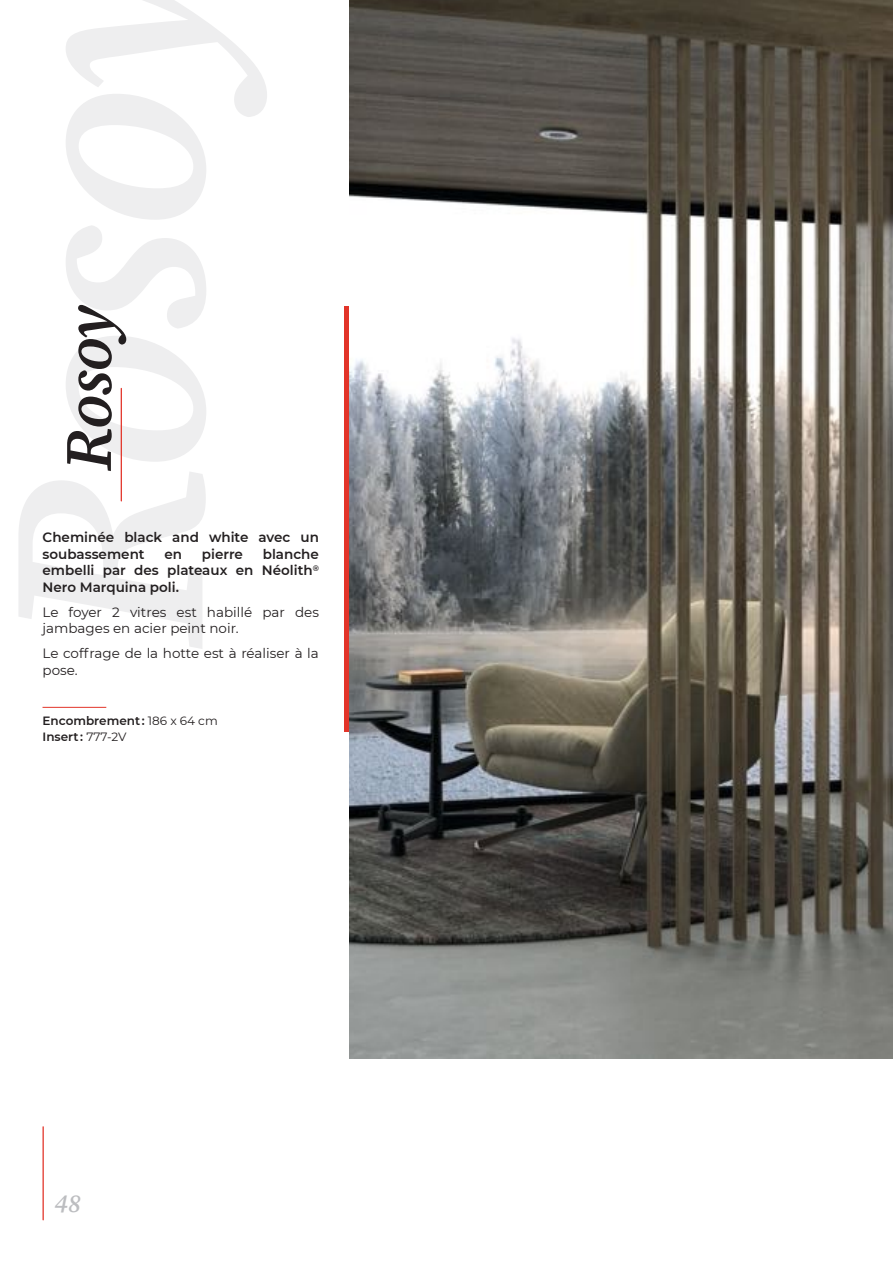
<style>
.page{position:relative;width:893px;height:1263px;background:#fff}
.page>*{position:absolute;margin:0;border:0;box-sizing:border-box;transform-origin:0 0}
.t1{font:italic 600 66px "Source Serif Pro";color:#231f20}
.t2{font:italic 600 25.5px "Source Serif Pro";color:#bcbdc0}
.t3{font:600 13.5px/16.5px "Montserrat";color:#231f20}
.t4{font:13.5px/16.5px "Montserrat";color:#231f20}
.t5{font:600 12px/16.5px "Montserrat";color:#231f20}
.s1{font-weight:400}
</style>
<div class="page">
<img style="left:349px;top:0;width:544px;height:1058px">
<div style="left:344px;top:306px;width:5px;height:425px;background:#e23429"></div>
<hr style="left:121px;top:388px;width:1px;height:113px;background:#e23429">
<hr style="left:43px;top:707px;width:63px;height:1px;background:#e23429">
<hr style="left:43px;top:1127px;width:1px;height:93px;background:#e23429">
<h1 class="t1" style="left:44px;top:472px;width:173px;rotate:-90deg">Rosoy</h1>
<p class="t3" style="left:43px;top:529px;width:278px">Cheminée black and white avec un soubassement</p>
<p class="t3" style="left:164px;top:545px;width:19px">en</p>
<p class="t3" style="left:202px;top:545px;width:43px">pierre</p>
<p class="t3" style="left:43px;top:545px;width:278px;text-align:justify;text-indent:220px">blanche embelli par des plateaux en Néolith<sup>® </sup>Nero Marquina poli.</p>
<p class="t4" style="left:43px;top:603px;width:278px">Le foyer 2 vitres est habillé par des jambages en acier peint noir.</p>
<p class="t4" style="left:43px;top:645px;width:278px">Le coffrage de la hotte est à réaliser à la pose.</p>
<p class="t5" style="left:43px;top:712px;width:177px">Encombrement : <span class="s1">186 x 64 cm<br></span>Insert : <span class="s1">777-2V</span></p>
<h2 class="t2" style="left:54px;top:1186px;width:28px">48</h2>
</div>
